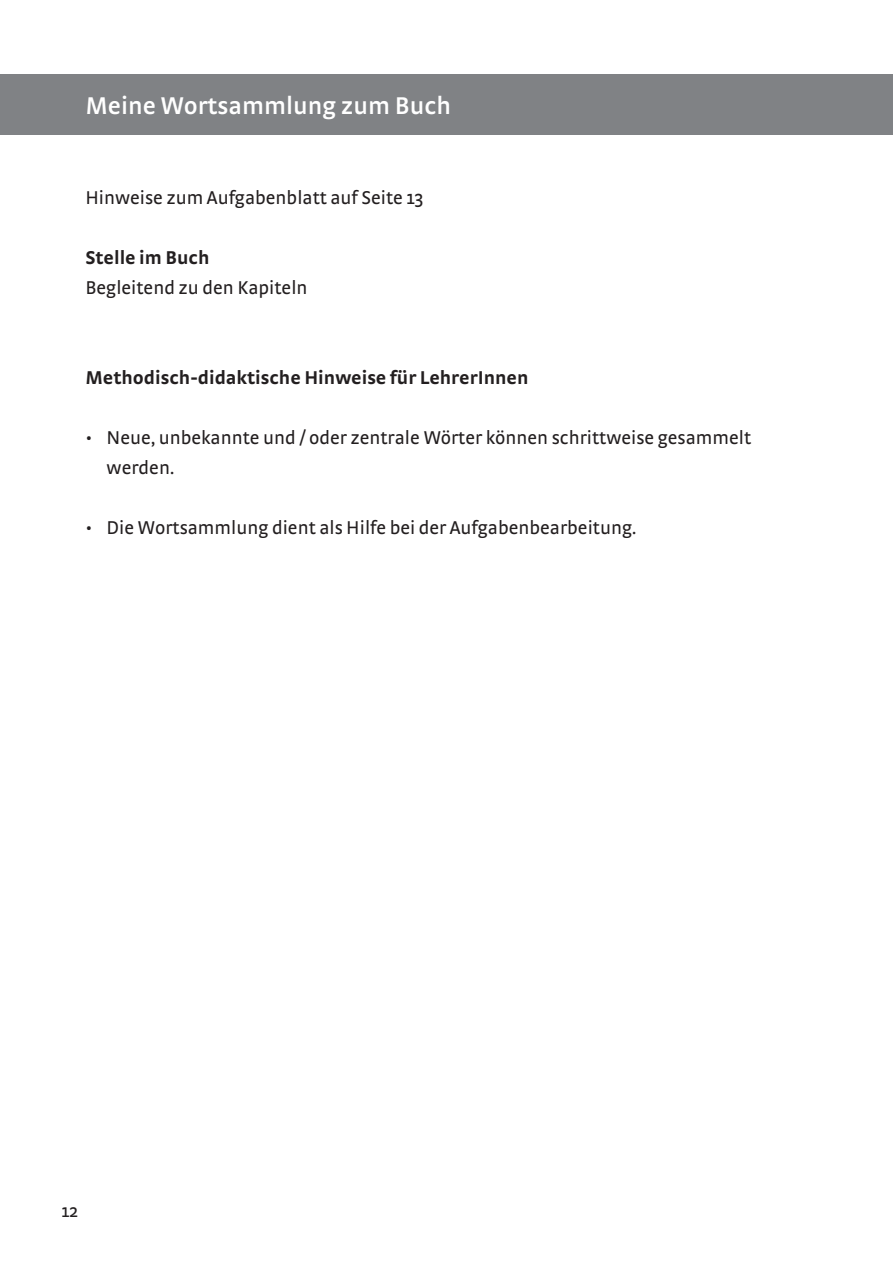
<style>
.page{position:relative;width:893px;height:1263px;background:#fff}
.page>*{position:absolute;margin:0;border:0;box-sizing:border-box;transform-origin:0 0}
.t1{font:600 25.5px "Strada OT";color:#fff}
.t2{font:19.5px/30px "Strada OT";color:#231f20}
.t3{font:700 19.5px "Strada OT";color:#231f20}
.t4{font:18.6px "Strada OT";color:#231f20}
</style>
<div class="page">
<div style="left:0;top:74px;width:893px;height:61px;background:#808285"></div>
<hr style="left:892px;top:134px;width:1px;height:92px;background:#808285">
<h1 class="t1" style="left:85px;top:91px;width:367px">Meine Wortsammlung zum Buch</h1>
<p class="t2" style="left:85px;top:183px;width:339px">Hinweise zum Aufgabenblatt auf Seite 13</p>
<p class="t3" style="left:85px;top:246px;width:126px">Stelle im Buch</p>
<p class="t2" style="left:85px;top:273px;width:224px">Begleitend zu den Kapiteln</p>
<p class="t3" style="left:85px;top:366px;width:445px">Methodisch-didaktische Hinweise für LehrerInnen</p>
<p class="t2" style="left:107px;top:423px;width:646px;text-indent:-21px">• Neue, unbekannte und / oder zentrale Wörter können schrittweise gesammelt werden.</p>
<p class="t2" style="left:85px;top:513px;width:552px">• Die Wortsammlung dient als Hilfe bei der Aufgabenbearbeitung.</p>
<p class="t4" style="left:61px;top:1200px;width:18px">12</p>
</div>
